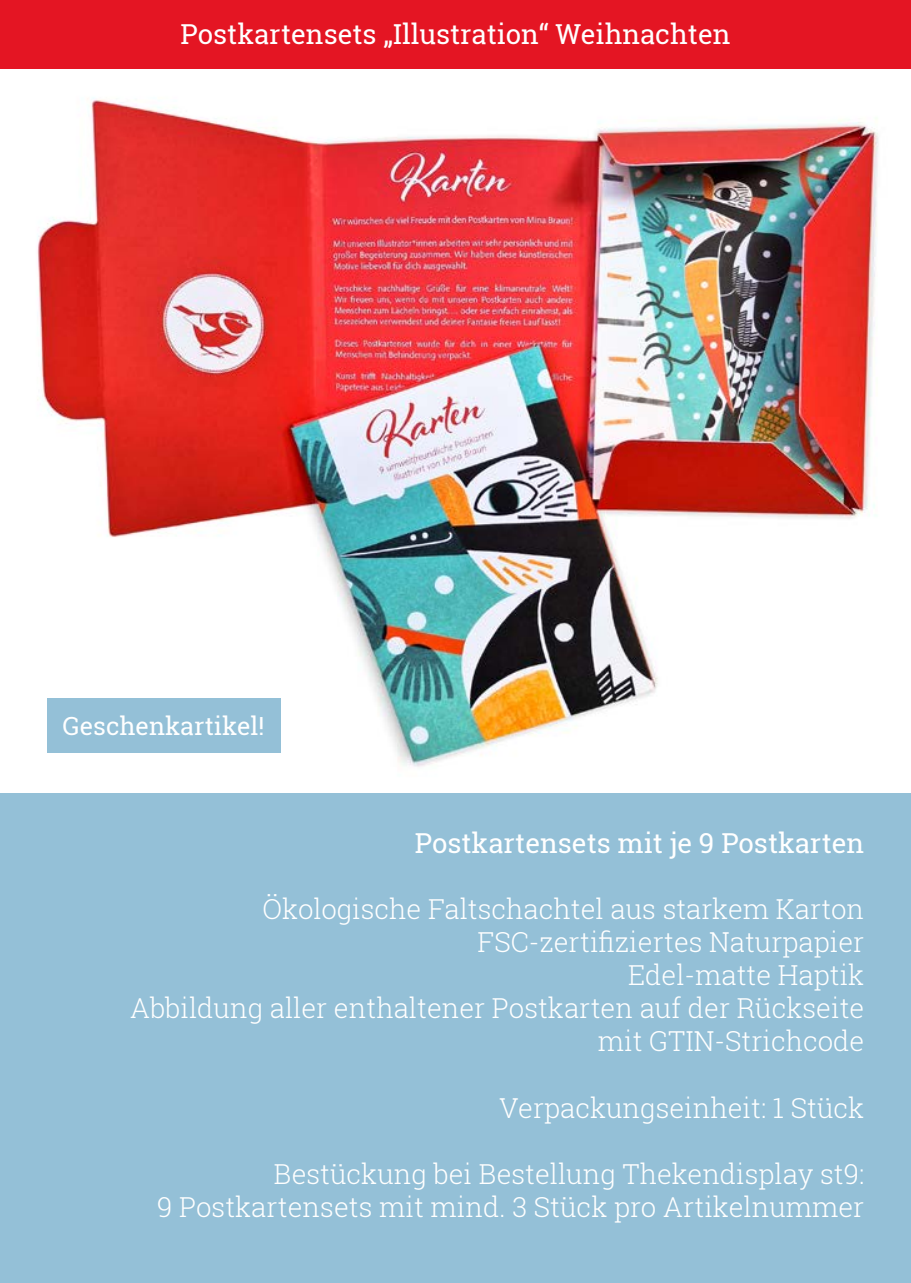
<style>
.page{position:relative;width:911px;height:1283px;background:#fff}
.page>*{position:absolute;margin:0;border:0;box-sizing:border-box;transform-origin:0 0}
.t1{font:300 27.5px/33px "Roboto Slab";color:#fff;text-align:right}
.t2{font:27.5px "Roboto Slab";color:#fff}
.t3{font:25px "Roboto Slab";color:#fff}
</style>
<div class="page">
<img style="left:0;top:97px;width:911px;height:697px">
<div style="left:0;top:0;width:911px;height:69px;background:#e41523"></div>
<div style="left:0;top:794px;width:911px;height:489px;background:#94c0d7"></div>
<div style="left:47px;top:698px;width:234px;height:54px;background:#94c0d7"></div>
<p class="t2" style="left:180px;top:15px;width:551px">Postkartensets „Illustration“ Weihnachten</p>
<p class="t3" style="left:63px;top:708px;width:203px">Geschenkartikel!</p>
<p class="t2" style="left:415px;top:824px;width:451px">Postkartensets mit je 9 Postkarten</p>
<p class="t1" style="left:130px;top:892px;width:735px">Ökologische Faltschachtel aus starkem Karton FSC-zertifiziertes Naturpapier<br>Edel-matte Haptik<br>Abbildung aller enthaltener Postkarten auf der Rückseite mit GTIN-Strichcode</p>
<p class="t1" style="left:499px;top:1090px;width:366px">Verpackungseinheit: 1 Stück</p>
<p class="t1" style="left:157px;top:1156px;width:708px">Bestückung bei Bestellung Thekendisplay st9:<br>9 Postkartensets mit mind. 3 Stück pro Artikelnummer</p>
</div>
